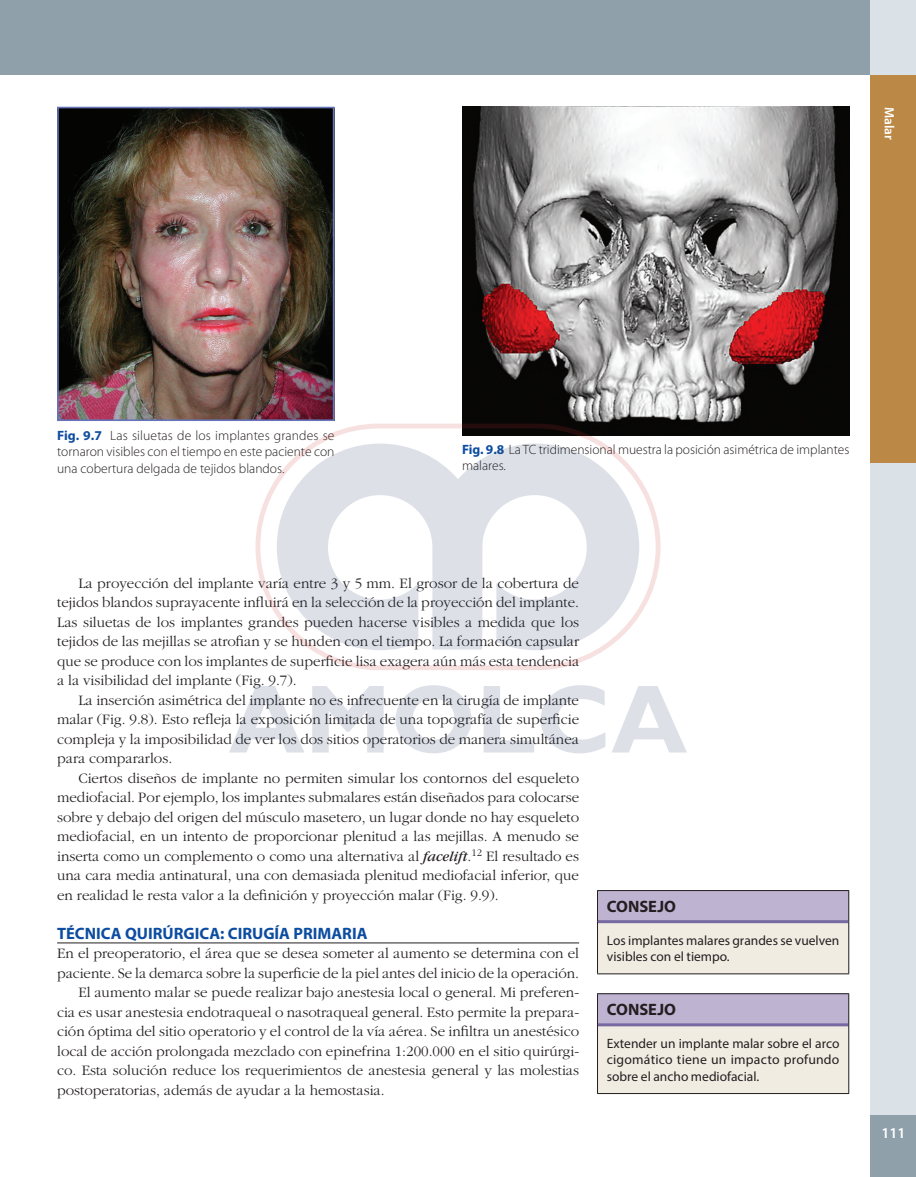
<style>
.page{position:relative;width:916px;height:1177px;background:#fff}
.page>*{position:absolute;margin:0;border:0;box-sizing:border-box;transform-origin:0 0}
.Títulos{font:700 16.5px "Myriad Pro";color:#0d4da1}
.t1{font:700 16.5px "Myriad Pro";color:#231f20}
.Normal_Text{font:300 15px/19.5px "Garamond";color:#231f20;text-align:justify}
.t2{font:600 15px "Myriad Pro";color:#fff}
.Figures{font:300 13.5px/16.5px "Myriad Pro";color:#231f20;text-align:justify}
.Caja_Box{font:13.5px/16.5px "Myriad Pro";color:#231f20}
.t3{font:600 13.5px "Myriad Pro";color:#fff}
.s1{font-weight:700;color:#0d4da1}
.s2{font-weight:400;font-style:italic}
</style>
<div class="page">
<div style="left:0;top:0;width:916px;height:75px;background:#8fa0aa"></div>
<div style="left:870px;top:0;width:46px;height:1176px;background:#dae2e7"></div>
<div style="left:870px;top:75px;width:46px;height:387px;background:#bb8846"></div>
<div style="left:870px;top:1114px;width:46px;height:62px;background:#8fa0aa"></div>
<hr style="left:57px;top:942px;width:522px;height:1px;background:#231f20">
<img style="left:60px;top:110px;width:271px;height:308px">
<div style="left:57px;top:107px;width:277px;height:314px;border:2px solid #6674b8"></div>
<img style="left:462px;top:107px;width:387px;height:328px">
<div style="left:598px;top:890px;width:251px;height:31px;background:#bfb3d2"></div>
<div style="left:598px;top:921px;width:251px;height:52px;background:#f1ece2"></div>
<hr style="left:598px;top:919px;width:250px;height:3px;background:#776aa2">
<hr style="left:597px;top:889px;width:252px;height:1px;background:#231f20">
<hr style="left:597px;top:890px;width:1px;height:31px;background:#231f20">
<hr style="left:848px;top:890px;width:1px;height:31px;background:#231f20">
<hr style="left:597px;top:921px;width:1px;height:52px;background:#231f20">
<hr style="left:848px;top:921px;width:1px;height:52px;background:#231f20">
<hr style="left:597px;top:973px;width:252px;height:1px;background:#231f20">
<div style="left:598px;top:993px;width:251px;height:31px;background:#bfb3d2"></div>
<div style="left:598px;top:1024px;width:251px;height:69px;background:#f1ece2"></div>
<hr style="left:598px;top:1023px;width:250px;height:3px;background:#776aa2">
<hr style="left:597px;top:993px;width:252px;height:1px;background:#231f20">
<hr style="left:597px;top:993px;width:1px;height:31px;background:#231f20">
<hr style="left:848px;top:993px;width:1px;height:31px;background:#231f20">
<hr style="left:597px;top:1024px;width:1px;height:68px;background:#231f20">
<hr style="left:848px;top:1024px;width:1px;height:68px;background:#231f20">
<hr style="left:597px;top:1092px;width:252px;height:1px;background:#231f20">
<svg style="left:255px;top:423px;width:406px;height:247px"></svg>
<svg style="left:229px;top:686px;width:75px;height:66px"></svg>
<svg style="left:312px;top:686px;width:72px;height:66px"></svg>
<svg style="left:395px;top:685px;width:77px;height:68px"></svg>
<svg style="left:484px;top:686px;width:50px;height:66px"></svg>
<svg style="left:541px;top:685px;width:64px;height:68px"></svg>
<svg style="left:612px;top:686px;width:75px;height:66px"></svg>
<p class="t3" style="left:898px;top:107px;width:35px;rotate:90deg">Malar</p>
<p class="Figures" style="left:57px;top:427px;width:279px"><span class="s1">Fig. 9.7</span> Las siluetas de los implantes grandes se tornaron visibles con el tiempo en este paciente con una cobertura delgada de tejidos blandos.</p>
<p class="Figures" style="left:462px;top:441px;width:389px"><span class="s1">Fig. 9.8</span> La TC tridimensional muestra la posición asimétrica de implantes malares.</p>
<p class="Normal_Text" style="left:57px;top:573px;width:524px;text-indent:21px">La proyección del implante varía entre 3 y 5 mm. El grosor de la cobertura de tejidos blandos suprayacente influirá en la selección de la proyección del implante.<br>Las siluetas de los implantes grandes pueden hacerse visibles a medida que los tejidos de las mejillas se atrofian y se hunden con el tiempo. La formación capsular que se produce con los implantes de superficie lisa exagera aún más esta tendencia a la visibilidad del implante (Fig. 9.7).</p>
<p class="Normal_Text" style="left:57px;top:690px;width:524px;text-indent:21px">La inserción asimétrica del implante no es infrecuente en la cirugía de implante malar (Fig. 9.8). Esto refleja la exposición limitada de una topografía de superficie compleja y la imposibilidad de ver los dos sitios operatorios de manera simultánea para compararlos.</p>
<p class="Normal_Text" style="left:57px;top:768px;width:524px;text-indent:21px">Ciertos diseños de implante no permiten simular los contornos del esqueleto mediofacial. Por ejemplo, los implantes submalares están diseñados para colocarse sobre y debajo del origen del músculo masetero, un lugar donde no hay esqueleto mediofacial, en un intento de proporcionar plenitud a las mejillas. A menudo se inserta como un complemento o como una alternativa al <span class="s2">facelift</span>.<sup>12</sup> El resultado es una cara media antinatural, una con demasiada plenitud mediofacial inferior, que en realidad le resta valor a la definición y proyección malar (Fig. 9.9).</p>
<p class="Títulos" style="left:57px;top:922px;width:312px">TÉCNICA QUIRÚRGICA: CIRUGÍA PRIMARIA</p>
<p class="Normal_Text" style="left:57px;top:943px;width:524px">En el preoperatorio, el área que se desea someter al aumento se determina con el paciente. Se la demarca sobre la superficie de la piel antes del inicio de la operación.</p>
<p class="Normal_Text" style="left:57px;top:982px;width:524px;text-indent:21px">El aumento malar se puede realizar bajo anestesia local o general. Mi preferen&shy;cia es usar anestesia endotraqueal o nasotraqueal general. Esto permite la prepara&shy;ción óptima del sitio operatorio y el control de la vía aérea. Se infiltra un anestésico local de acción prolongada mezclado con epinefrina 1:200.000 en el sitio quirúrgi&shy;co. Esta solución reduce los requerimientos de anestesia general y las molestias postoperatorias, además de ayudar a la hemostasia.</p>
<p class="t1" style="left:607px;top:895px;width:71px">CONSEJO</p>
<p class="Caja_Box" style="left:607px;top:931px;width:234px">Los implantes malares grandes se vuelven visibles con el tiempo.</p>
<p class="t1" style="left:607px;top:998px;width:71px">CONSEJO</p>
<p class="Caja_Box" style="left:607px;top:1034px;width:234px;text-align:justify">Extender un implante malar sobre el arco cigomático tiene un impacto profundo sobre el ancho mediofacial.</p>
<p class="t2" style="left:881px;top:1122px;width:26px">111</p>
</div>
